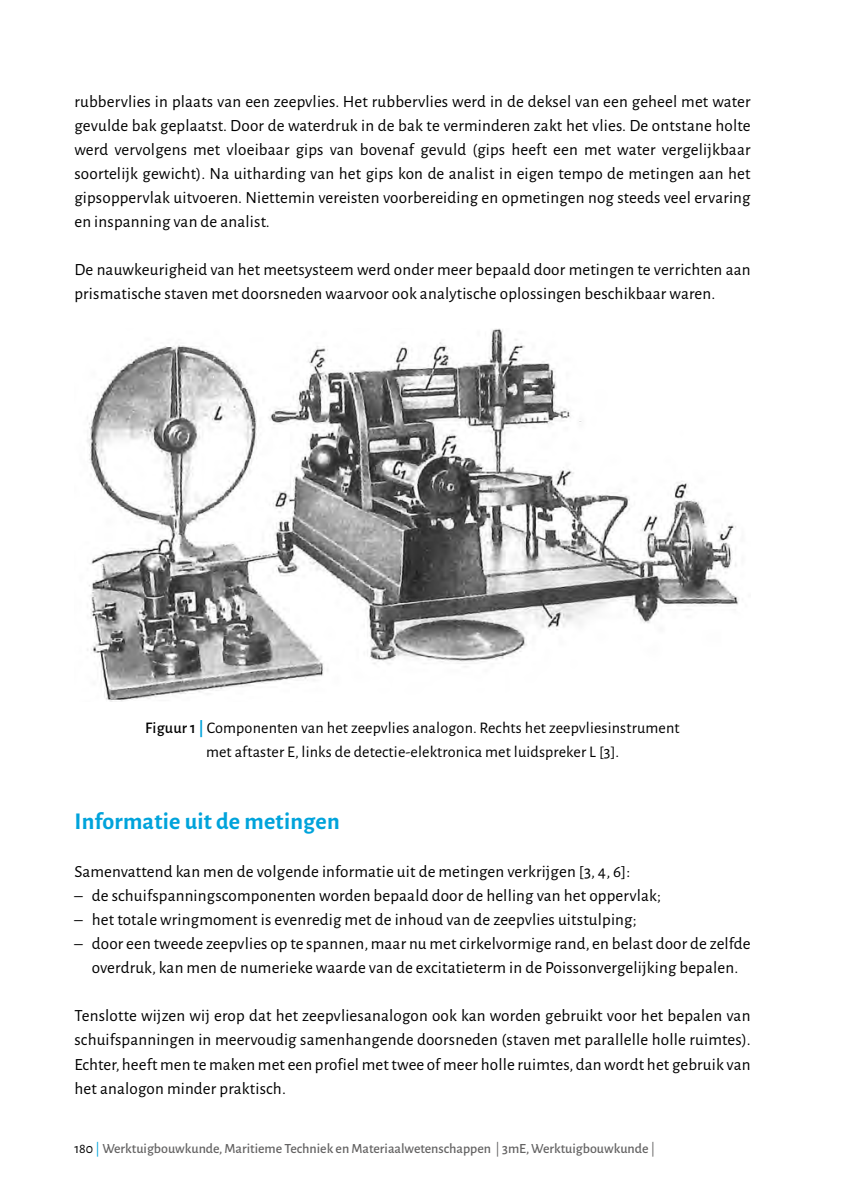
<style>
.page{position:relative;width:844px;height:1191px;background:#fff}
.page>*{position:absolute;margin:0;border:0;box-sizing:border-box;transform-origin:0 0}
.t1{font:700 24.15px "Alegreya Sans";letter-spacing:.01em;color:#00a3db}
.t2{font:17.15px/24px "Alegreya Sans";letter-spacing:.01em;color:#000;text-align:justify}
.t3{font:16.1px/24px "Alegreya Sans";letter-spacing:.01em;color:#000;text-align:center}
.t4{font:500 14px "Alegreya Sans";color:#646363}
.s1{font-weight:500}
.s2{font-weight:700;color:#00a3db}
.s3{font-weight:400;color:#000}
.s4{font-weight:400;color:#00a3db}
.s5{font-weight:400}
</style>
<div class="page">
<img style="left:87px;top:328px;width:652px;height:373px">
<p class="t2" style="left:74px;top:88px;width:677px">rubbervlies in plaats van een zeepvlies. Het rubbervlies werd in de deksel van een geheel met water gevulde bak geplaatst. Door de waterdruk in de bak te verminderen zakt het vlies. De ontstane holte werd vervolgens met vloeibaar gips van bovenaf gevuld (gips heeft een met water vergelijkbaar soortelijk gewicht). Na uitharding van het gips kon de analist in eigen tempo de metingen aan het gipsoppervlak uitvoeren. Niettemin vereisten voorbereiding en opmetingen nog steeds veel ervaring en inspanning van de analist.</p>
<p class="t2" style="left:74px;top:257px;width:677px">De nauwkeurigheid van het meetsysteem werd onder meer bepaald door metingen te verrichten aan prismatische staven met doorsneden waarvoor ook analytische oplossingen beschikbaar waren.</p>
<p class="t3" style="left:145px;top:714px;width:536px"><span class="s1">Figuur 1</span> <span class="s2">|</span> Componenten van het zeepvlies analogon. Rechts het zeepvliesinstrument met aftaster E, links de detectie-elektronica met luidspreker L [3].</p>
<h1 class="t1" style="left:74px;top:803px;width:267px">Informatie uit de metingen</h1>
<p class="t2" style="left:74px;top:858px;width:557px">Samenvattend kan men de volgende informatie uit de metingen verkrijgen [3, 4, 6]:</p>
<p class="t2" style="left:74px;top:882px;width:588px">– de schuifspanningscomponenten worden bepaald door de helling van het oppervlak;</p>
<p class="t2" style="left:74px;top:906px;width:563px">– het totale wringmoment is evenredig met de inhoud van de zeepvlies uitstulping;</p>
<p class="t2" style="left:74px;top:931px;width:677px;text-align:center">– door een tweede zeepvlies op te spannen, maar nu met cirkelvormige rand, en belast door de zelfde overdruk, kan men de numerieke waarde van de excitatieterm in de Poissonvergelijking bepalen.</p>
<p class="t2" style="left:74px;top:1003px;width:677px">Tenslotte wijzen wij erop dat het zeepvliesanalogon ook kan worden gebruikt voor het bepalen van schuifspanningen in meervoudig samenhangende doorsneden (staven met parallelle holle ruimtes).<br>Echter, heeft men te maken met een profiel met twee of meer holle ruimtes, dan wordt het gebruik van het analogon minder praktisch.</p>
<p class="t4" style="left:74px;top:1138px;width:582px"><span class="s3">180</span> <span class="s4">|</span> Werktuigbouwkunde, Maritieme Techniek en Materiaalwetenschappen <span class="s5">|</span> 3mE, Werktuigbouwkunde <span class="s5">|</span></p>
</div>
